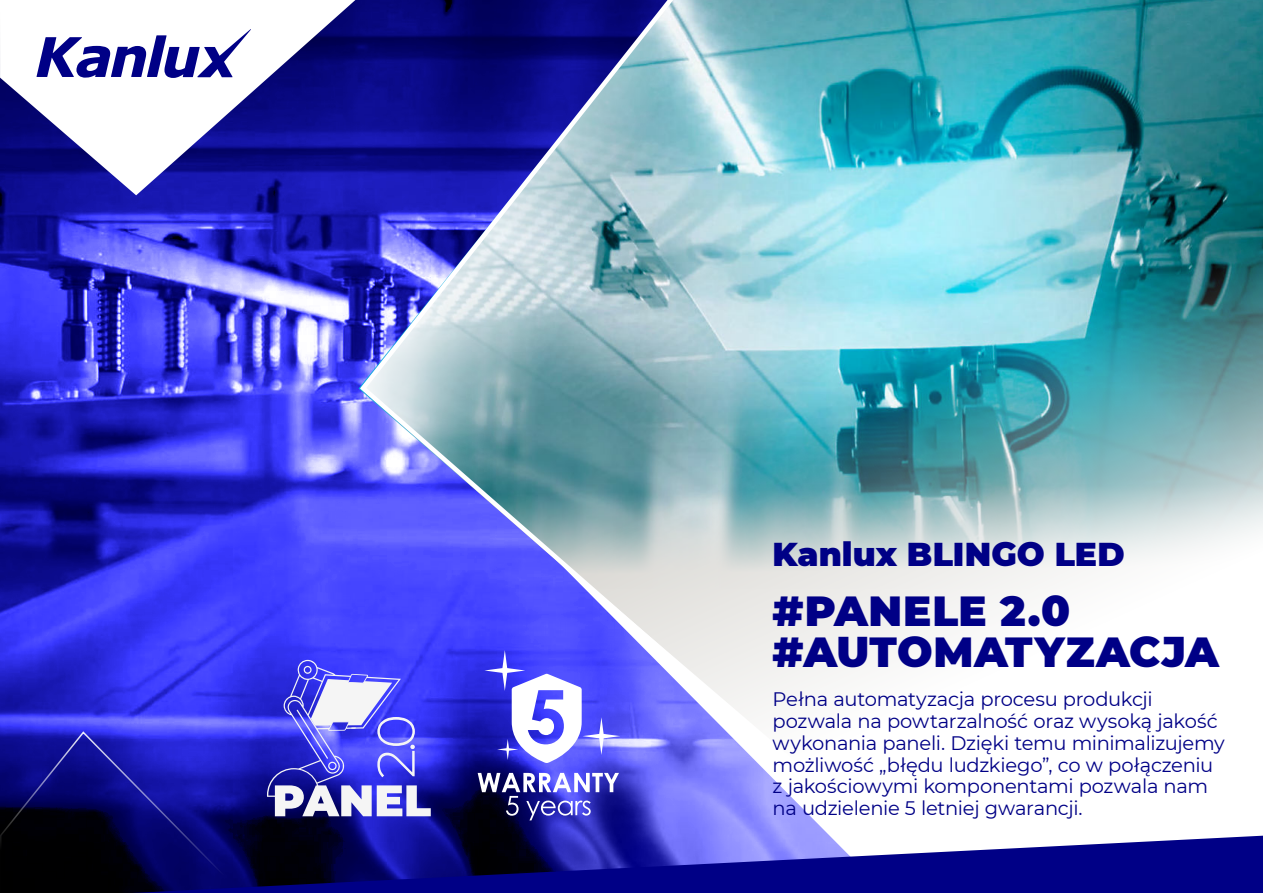
<style>
.page{position:relative;width:1263px;height:893px;background:#fff}
.page>*{position:absolute;margin:0;border:0;box-sizing:border-box;transform-origin:0 0}
.t1{font:900 42px/40.5px "Montserrat";letter-spacing:.01em;color:#000086}
.t2{font:900 33px "Montserrat";color:#000086}
.t3{font:19.5px/21.8px "Montserrat";letter-spacing:-.015em;color:#000086}
</style>
<div class="page">
<svg style="left:0;top:0;width:357px;height:836px;background:#3838d5"></svg>
<img style="left:1013px;top:0;width:250px;height:836px">
<svg style="left:0;top:730px;width:244px;height:163px;background:#0e0e6b"></svg>
<svg style="left:0;top:0;width:355px;height:195px"></svg>
<svg style="left:37px;top:29px;width:214px;height:49px"></svg>
<img style="left:357px;top:0;width:656px;height:836px">
<svg style="left:478px;top:773px;width:55px;height:47px"></svg>
<svg style="left:484px;top:650px;width:49px;height:113px"></svg>
<svg style="left:267px;top:660px;width:164px;height:156px"></svg>
<svg style="left:533px;top:536px;width:416px;height:300px"></svg>
<svg style="left:132px;top:836px;width:1131px;height:57px;background:#1e1e86"></svg>
<h2 class="t2" style="left:772px;top:538px;width:354px">Kanlux BLINGO LED</h2>
<h1 class="t1" style="left:772px;top:592px;width:448px">#PANELE 2.0 #AUTOMATYZACJA</h1>
<p class="t3" style="left:772px;top:688px;width:454px">Pełna automatyzacja procesu produkcji pozwala na powtarzalność oraz wysoką jakość wykonania paneli. Dzięki temu minimalizujemy możliwość „błędu ludzkiego”, co w połączeniu z jakościowymi komponentami pozwala nam na udzielenie 5 letniej gwarancji.</p>
</div>
